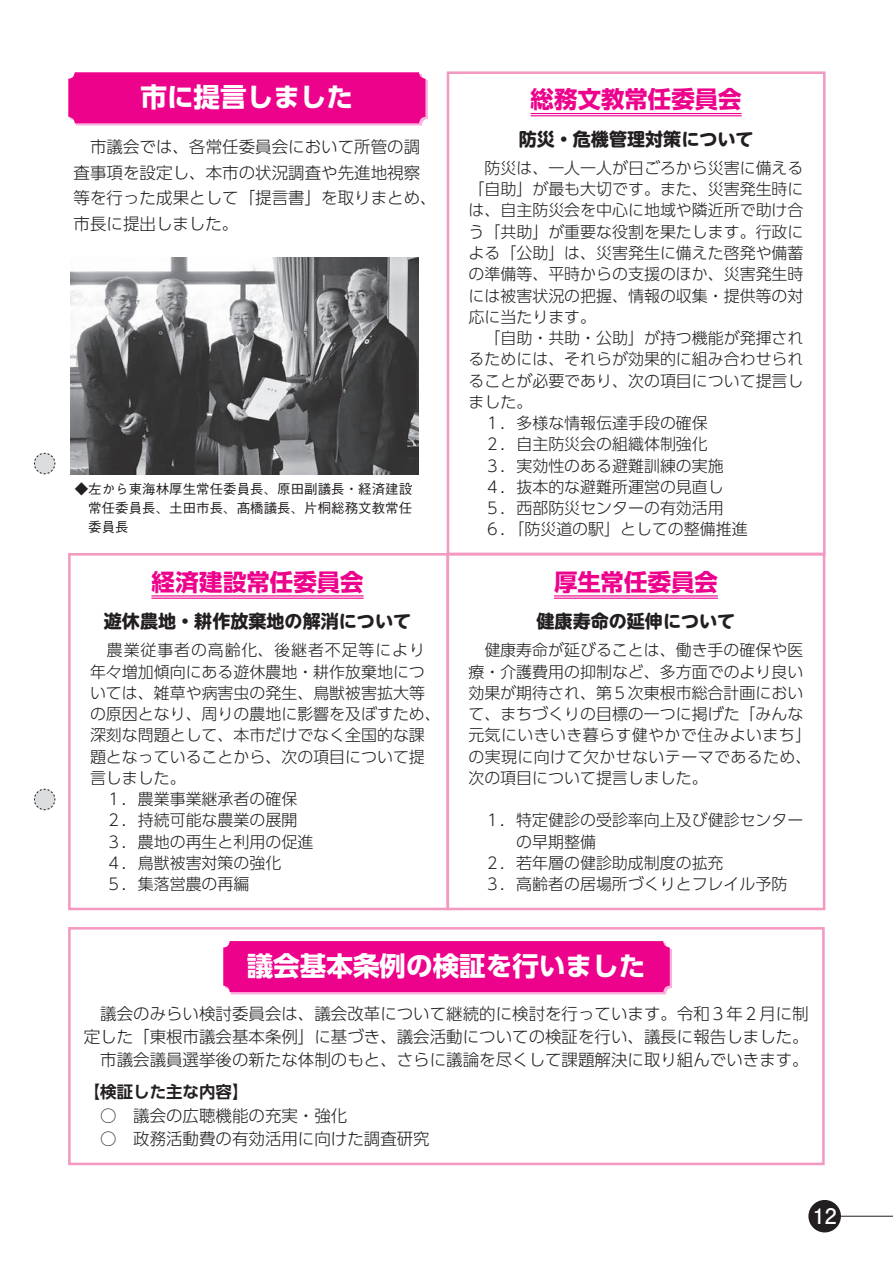
<style>
.page{position:relative;width:893px;height:1263px;background:#fff}
.page>*{position:absolute;margin:0;border:0;box-sizing:border-box;transform-origin:0 0}
.t1{font:700 26.55px "UD Shin Go Pro";color:#fff}
.t2{font:700 23.4px "UD Shin Go Pro";letter-spacing:.005em;color:#ed028c}
.t3{font:700 21.3px "Futo Go B101 Pro";color:#fff}
.t4{font:700 18px "UD Shin M Go Pro";color:#231f20}
.t5{font:300 16.5px/25.5px "UD Shin Go Pro";color:#231f20}
.t6{font:700 16.5px "UD Shin Go Pro De";color:#231f20}
.t7{font:300 15.9px/21.3px "UD Shin Go Pro";color:#231f20}
.t8{font:300 15.9px "UD Shin Go Pro";letter-spacing:.055em;color:#231f20}
.t9{font:500 13.5px/19.2px "Gothic BBB Pr 6";color:#231f20;text-align:justify}
</style>
<div class="page">
<hr style="left:531px;top:113px;width:211px;height:1px;background:#ed028c">
<hr style="left:531px;top:115px;width:211px;height:1px;background:#ed028c">
<hr style="left:151px;top:595px;width:213px;height:1px;background:#ed028c">
<hr style="left:151px;top:598px;width:213px;height:1px;background:#ed028c">
<hr style="left:554px;top:595px;width:164px;height:1px;background:#ed028c">
<hr style="left:554px;top:598px;width:164px;height:1px;background:#ed028c">
<div style="left:70px;top:74px;width:358px;height:51px;background:#ed028c;opacity:.3"></div>
<div style="left:68px;top:72px;width:357px;height:51px;background:#ed028c;border-radius:6px"></div>
<div style="left:225px;top:943px;width:447px;height:51px;background:#ed028c;opacity:.3"></div>
<div style="left:223px;top:941px;width:447px;height:51px;background:#ed028c;border-radius:6px"></div>
<div style="left:68px;top:553px;width:381px;height:357px;border:3px solid #f499c2"></div>
<div style="left:68px;top:927px;width:757px;height:238px;border:3px solid #f499c2"></div>
<div style="left:446px;top:553px;width:379px;height:357px;border:3px solid #f499c2"></div>
<div style="left:447px;top:71px;width:379px;height:484px;border:3px solid #f499c2"></div>
<img style="left:70px;top:257px;width:349px;height:217px">
<hr style="left:825px;top:1216px;width:68px;height:1px;background:#231f20">
<div style="left:808px;top:1200px;width:33px;height:32px;background:#231f20;border-radius:50%"></div>
<svg style="left:34px;top:452px;width:22px;height:23px"></svg>
<svg style="left:34px;top:788px;width:22px;height:22px"></svg>
<h1 class="t1" style="left:140px;top:76px;width:214px">市に提言しました</h1>
<p class="t5" style="left:74px;top:134px;width:365px">　市議会では、各常任委員会において所管の調査事項を設定し、本市の状況調査や先進地視察等を行った成果として「提言書」を取りまとめ、市長に提出しました。</p>
<p class="t9" style="left:88px;top:478px;width:326px;text-indent:-14px">◆左から東海林厚生常任委員長、原田副議長・経済建設常任委員長、土田市長、髙橋議長、片桐総務文教常任委員長</p>
<h2 class="t2" style="left:151px;top:563px;width:214px">経済建設常任委員会</h2>
<p class="t4" style="left:104px;top:607px;width:309px">遊休農地・耕作放棄地の解消について</p>
<p class="t8" style="left:90px;top:637px;width:336px">　農業従事者の高齢化、後継者不足等により</p>
<p class="t7" style="left:90px;top:660px;width:336px">年々増加傾向にある遊休農地・耕作放棄地につ</p>
<p class="t7" style="left:90px;top:682px;width:336px">いては、雑草や病害虫の発生、鳥獣被害拡大等</p>
<p class="t7" style="left:90px;top:703px;width:352px">の原因となり、周りの農地に影響を及ぼすため、</p>
<p class="t7" style="left:90px;top:724px;width:336px">深刻な問題として、本市だけでなく全国的な課</p>
<p class="t7" style="left:90px;top:745px;width:336px">題となっていることから、次の項目について提</p>
<p class="t7" style="left:90px;top:767px;width:97px">言しました。</p>
<p class="t7" style="left:106px;top:788px;width:193px">１．農業事業継承者の確保</p>
<p class="t7" style="left:106px;top:809px;width:193px">２．持続可能な農業の展開</p>
<p class="t7" style="left:106px;top:830px;width:209px">３．農地の再生と利用の促進</p>
<p class="t7" style="left:106px;top:852px;width:177px">４．鳥獣被害対策の強化</p>
<p class="t7" style="left:106px;top:873px;width:145px">５．集落営農の再編</p>
<h2 class="t2" style="left:531px;top:80px;width:213px">総務文教常任委員会</h2>
<p class="t4" style="left:519px;top:125px;width:236px">防災・危機管理対策について</p>
<p class="t7" style="left:469px;top:157px;width:336px">　防災は、一人一人が日ごろから災害に備える</p>
<p class="t7" style="left:469px;top:178px;width:336px">「自助」が最も大切です。また、災害発生時に</p>
<p class="t7" style="left:469px;top:199px;width:336px">は、自主防災会を中心に地域や隣近所で助け合</p>
<p class="t7" style="left:469px;top:220px;width:336px">う「共助」が重要な役割を果たします。行政に</p>
<p class="t7" style="left:469px;top:242px;width:336px">よる「公助」は、災害発生に備えた啓発や備蓄</p>
<p class="t7" style="left:469px;top:263px;width:336px">の準備等、平時からの支援のほか、災害発生時</p>
<p class="t7" style="left:469px;top:284px;width:336px">には被害状況の把握、情報の収集・提供等の対</p>
<p class="t7" style="left:469px;top:305px;width:129px">応に当たります。</p>
<p class="t7" style="left:469px;top:327px;width:336px">　「自助・共助・公助」が持つ機能が発揮され</p>
<p class="t7" style="left:469px;top:348px;width:336px">るためには、それらが効果的に組み合わせられ</p>
<p class="t7" style="left:469px;top:369px;width:336px">ることが必要であり、次の項目について提言し</p>
<p class="t7" style="left:469px;top:390px;width:65px">ました。</p>
<p class="t7" style="left:485px;top:412px;width:225px">１．多様な情報伝達手段の確保</p>
<p class="t7" style="left:485px;top:433px;width:225px">２．自主防災会の組織体制強化</p>
<p class="t7" style="left:485px;top:454px;width:241px">３．実効性のある避難訓練の実施</p>
<p class="t7" style="left:485px;top:476px;width:241px">４．抜本的な避難所運営の見直し</p>
<p class="t7" style="left:485px;top:497px;width:241px">５．西部防災センターの有効活用</p>
<p class="t7" style="left:508px;top:518px;width:241px">「防災道の駅」としての整備推進</p>
<p class="t7" style="left:485px;top:518px;width:33px">６．</p>
<h2 class="t2" style="left:554px;top:563px;width:165px">厚生常任委員会</h2>
<p class="t4" style="left:536px;top:607px;width:200px">健康寿命の延伸について</p>
<p class="t7" style="left:468px;top:639px;width:345px">　健康寿命が延びることは、働き手の確保や医療・介護費用の抑制など、多方面でのより良い効果が期待され、第５次東根市総合計画において、まちづくりの目標の一つに掲げた「みんな元気にいきいき暮らす健やかで住みよいまち「の実現に向けて欠かせないテーマであるため、次の項目について提言しました。</p>
<p class="t7" style="left:484px;top:809px;width:321px">１．特定健診の受診率向上及び健診センター</p>
<p class="t7" style="left:516px;top:830px;width:81px">の早期整備</p>
<p class="t7" style="left:484px;top:852px;width:241px">２．若年層の健診助成制度の拡充</p>
<p class="t7" style="left:484px;top:873px;width:304px">３．高齢者の居場所づくりとフレイル予防</p>
<h1 class="t1" style="left:247px;top:944px;width:400px">議会基本条例の検証を行いました</h1>
<p class="t5" style="left:84px;top:1001px;width:726px;line-height:23.4px;text-align:justify">　議会のみらい検討委員会は、議会改革について継続的に検討を行っています。令和３年２月に制定した「東根市議会基本条例」に基づき、議会活動についての検証を行い、議長に報告しました。　市議会議員選挙後の新たな体制のもと、さらに議論を尽くして課題解決に取り組んでいきます。</p>
<p class="t6" style="left:84px;top:1078px;width:166px">【検証した主な内容【</p>
<p class="t5" style="left:84px;top:1103px;width:348px;line-height:23.4px">　○　議会の広聴機能の充実・強化<br>　○　政務活動費の有効活用に向けた調査研究</p>
<h3 class="t3" style="left:813px;top:1199px;width:25px">12</h3>
</div>
